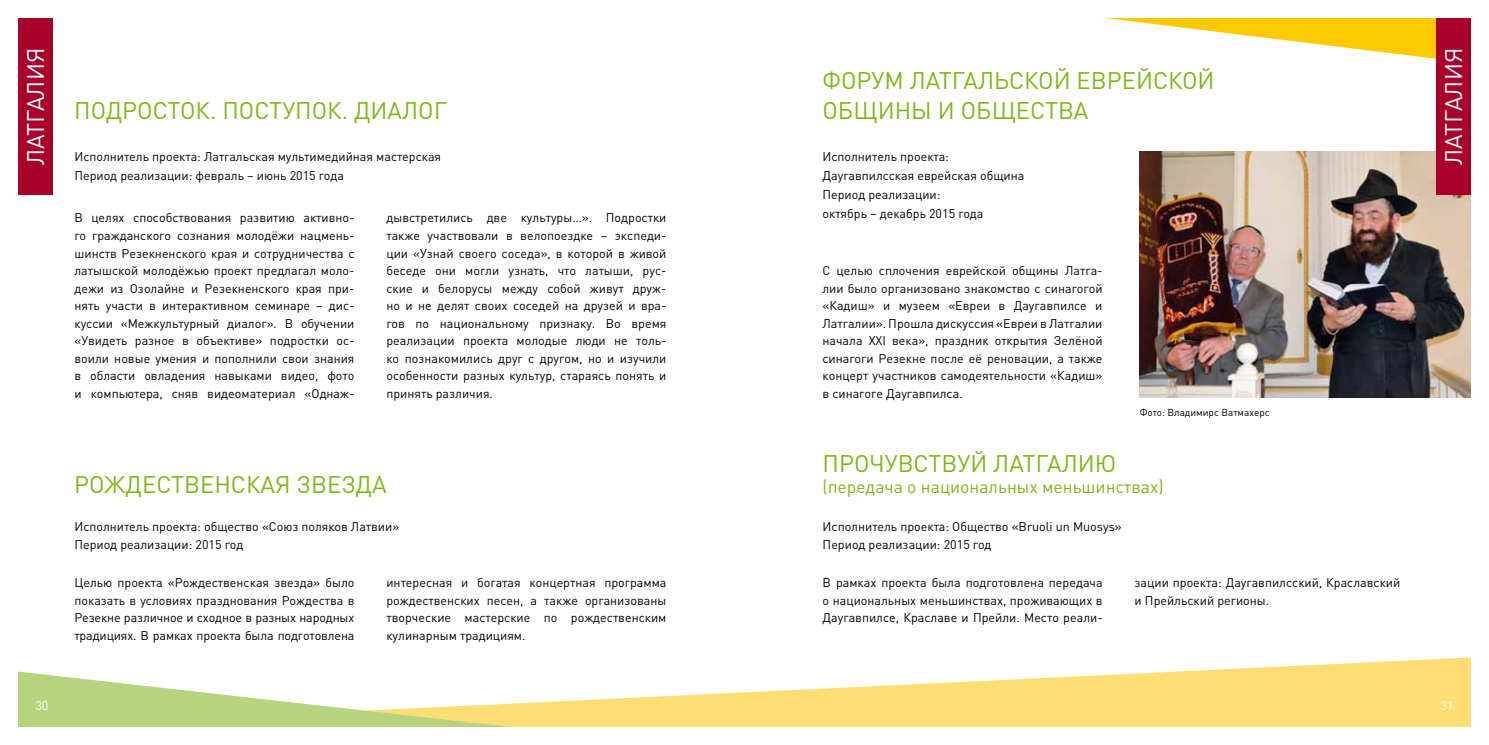
<style>
.page{position:relative;width:1489px;height:745px;background:#fff}
.page>*{position:absolute;margin:0;border:0;box-sizing:border-box;transform-origin:0 0}
.t1{font:23.75px "DIN Pro";color:#7db713}
.t2{font:23.75px "DIN Pro";color:#fff}
.t3{font:17.5px "DIN Pro";color:#7db713}
.t4{font:12.5px/17.5px "DIN Pro";color:#000;text-align:justify}
.t5{font:12.5px "DIN Pro";color:#fff}
.t6{font:10px "DIN Pro";color:#000}
</style>
<div class="page">
<svg style="left:619px;top:657px;width:851px;height:69px;fill:#fede74"></svg>
<svg style="left:18px;top:671px;width:601px;height:55px"></svg>
<svg style="left:1105px;top:18px;width:330px;height:41px"></svg>
<img style="left:1139px;top:152px;width:331px;height:245px">
<div style="left:1435px;top:18px;width:35px;height:177px;background:#a90029"></div>
<div style="left:18px;top:18px;width:35px;height:177px;background:#a90029"></div>
<h1 class="t2" style="left:19px;top:165px;width:118px;rotate:-90deg">Латгалия</h1>
<h1 class="t1" style="left:74px;top:94px;width:33px">Подросток</h1>
<h1 class="t1" style="left:210px;top:94px;width:45px">. Поступок</h1>
<h1 class="t1" style="left:342px;top:94px;width:45px">. Диалог</h1>
<p class="t4" style="left:74px;top:147px;width:368px;line-height:18.8px">Исполнитель проекта: Латгальская мультимедийная мастерская<br>Период реализации: февраль – июнь 2015 года</p>
<p class="t4" style="left:386px;top:208px;width:281px">дывстретились две культуры…». Подростки также участвовали в велопоездке – экспеди&shy;ции «Узнай своего соседа», в которой в живой беседе они могли узнать, что латыши, рус&shy;ские и белорусы между собой живут друж&shy;но и не делят своих соседей на друзей и вра&shy;гов по национальному признаку. Во время реализации проекта молодые люди не толь&shy;ко познакомились друг с другом, но и изучили особенности разных культур, стараясь понять и принять различия.</p>
<p class="t4" style="left:74px;top:208px;width:281px">В целях способствования развитию активно&shy;го гражданского сознания молодёжи нацмень&shy;шинств Резекненского края и сотрудничества с латышской молодёжью проект предлагал моло&shy;дежи из Озолайне и Резекненского края при&shy;нять участи в интерактивном семинаре – дис&shy;куссии «Межкультурный диалог». В обучении «Увидеть разное в объективе» подростки ос&shy;воили новые умения и пополнили свои знания в области овладения навыками видео, фото и компьютера, сняв видеоматериал «Однаж-</p>
<h1 class="t1" style="left:74px;top:468px;width:68px">Рождественска</h1>
<h1 class="t1" style="left:275px;top:468px;width:38px">я звезда</h1>
<p class="t4" style="left:74px;top:516px;width:326px;line-height:18.8px">Исполнитель проекта: общество «Союз поляков Латвии»<br>Период реализации: 2015 год</p>
<p class="t4" style="left:386px;top:573px;width:281px">интересная и богатая концертная программа рождественских песен, а также организованы творческие мастерские по рождественским кулинарным традициям.</p>
<p class="t4" style="left:74px;top:573px;width:281px">Целью проекта «Рождественская звезда» было показать в условиях празднования Рождества в Резекне различное и сходное в разных народных традициях. В рамках проекта была подготовлена</p>
<h1 class="t1" style="left:822px;top:64px;width:17px">Форум</h1>
<h1 class="t1" style="left:909px;top:64px;width:15px">латгал</h1>
<h1 class="t1" style="left:994px;top:64px;width:30px">ьско</h1>
<h1 class="t1" style="left:1053px;top:64px;width:38px">й евре</h1>
<h1 class="t1" style="left:1135px;top:64px;width:32px">йско</h1>
<h1 class="t1" style="left:1197px;top:64px;width:19px">й</h1>
<h1 class="t1" style="left:822px;top:94px;width:209px">общин ы иобщества</h1>
<p class="t4" style="left:822px;top:147px;width:203px;line-height:18.8px;text-align:left">Исполнитель проекта:<br>Даугавпилсская еврейская община<br>Период реализации:<br>октябрь – декабрь 2015 года</p>
<p class="t4" style="left:822px;top:261px;width:281px">С целью сплочения еврейской общины Латга&shy;лии было организовано знакомство с синагогой «Кадиш» и музеем «Евреи в Даугавпилсе и Латгалии». Прошла дискуссия «Евреи в Латгалии начала XXI века», праздник открытия Зелёной синагоги Резекне после её реновации, а также концерт участников самодеятельности «Кадиш» в синагоге Даугавпилса.</p>
<p class="t6" style="left:1139px;top:405px;width:131px">Фото: Владимирс Ватмахерс</p>
<h1 class="t1" style="left:822px;top:447px;width:32px">Прочувству</h1>
<h1 class="t1" style="left:970px;top:447px;width:147px">й ЛАТГАЛИЮ</h1>
<h2 class="t3" style="left:822px;top:474px;width:342px">(передача о национальных меньшинствах)</h2>
<p class="t4" style="left:822px;top:516px;width:301px;line-height:18.8px">Исполнитель проекта: Общество «Bruoli un Muosys»<br>Период реализации: 2015 год</p>
<p class="t4" style="left:822px;top:573px;width:281px">В рамках проекта была подготовлена передача о национальных меньшинствах, проживающих в Даугавпилсе, Краславе и Прейли. Место реали-</p>
<p class="t4" style="left:1134px;top:573px;width:267px">зации проекта: Даугавпилсский, Краславский и Прейльский регионы.</p>
<h1 class="t2" style="left:1437px;top:165px;width:118px;rotate:-90deg">Латгалия</h1>
<p class="t5" style="left:35px;top:696px;width:15px">30</p>
<p class="t5" style="left:1440px;top:696px;width:15px">31</p>
</div>
